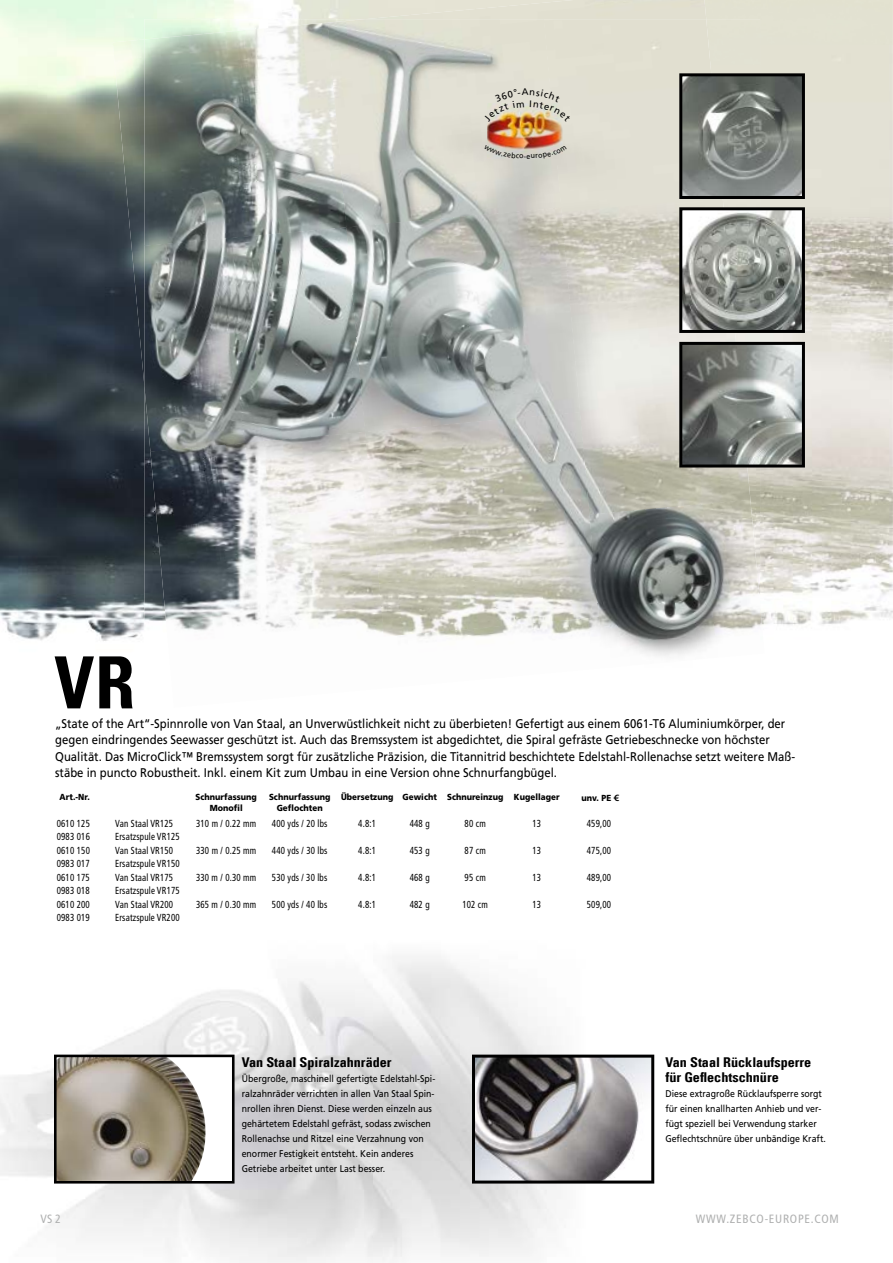
<style>
.page{position:relative;width:893px;height:1263px;background:#fff}
.page>*{position:absolute;margin:0;border:0;box-sizing:border-box;transform-origin:0 0}
.t1{font:72px "Univers Com 67 Bold Cond";color:#000}
.t2{font:13.5px/15px "Univers Com 67 Bold Cond";color:#000;scale:1.05 1}
.t3{font:12.6px/16.5px "Frutiger LT Pro";color:#000;scale:.9 1}
.t4{font:condensed 12px "Frutiger LT Pro";letter-spacing:.06em;color:#afb0b0}
.t5{font:condensed 10.2px "Frutiger LT Pro";letter-spacing:.02em;color:#000;scale:.87 1}
.t6{font:9.75px/15px "Frutiger LT Pro";color:#000;scale:.9 1}
.t7{font:900 8.7px "Frutiger LT Pro";letter-spacing:.005em;color:#000;scale:.91 1}
.s1{font-weight:700;font-size:9px}
</style>
<div class="page">
<img style="left:0;top:0;width:157px;height:641px">
<img style="left:157px;top:0;width:208px;height:19px">
<img style="left:760px;top:45px;width:133px;height:580px">
<img style="left:0;top:956px;width:588px;height:307px">
<svg style="left:54px;top:1054px;width:181px;height:129px"></svg>
<svg style="left:472px;top:1054px;width:182px;height:129px;background:#898788"></svg>
<img style="left:144px;top:19px;width:183px;height:4px">
<div style="left:727px;top:19px;width:33px;height:46px;background:#e2e1d2"></div>
<img style="left:727px;top:65px;width:33px;height:435px">
<img style="left:144px;top:452px;width:6px;height:189px">
<img style="left:113px;top:39px;width:31px;height:347px">
<img style="left:760px;top:605px;width:4px;height:21px">
<img style="left:144px;top:23px;width:183px;height:204px">
<img style="left:327px;top:19px;width:217px;height:208px">
<img style="left:144px;top:227px;width:202px;height:225px">
<img style="left:346px;top:207px;width:234px;height:225px">
<img style="left:566px;top:244px;width:184px;height:256px">
<img style="left:150px;top:432px;width:215px;height:209px">
<img style="left:365px;top:412px;width:234px;height:205px">
<img style="left:589px;top:500px;width:171px;height:156px">
<img style="left:169px;top:617px;width:435px;height:39px">
<svg style="left:679px;top:207px;width:126px;height:126px;background:#8f928d"></svg>
<svg style="left:679px;top:73px;width:126px;height:126px;background:#6f736f"></svg>
<svg style="left:679px;top:342px;width:126px;height:125px;background:#7c807c"></svg>
<img style="left:488px;top:122px;width:74px;height:23px">
<svg style="left:484px;top:145px;width:83px;height:14px"></svg>
<svg style="left:484px;top:89px;width:87px;height:33px;background:#ded3bc"></svg>
<h1 class="t1" style="left:54px;top:639px;width:82px">VR</h1>
<p class="t3" style="left:55px;top:715px;width:824px">„State of the Art“-Spinnrolle von Van Staal, an Unverwüstlichkeit nicht zu überbieten! Gefertigt aus einem 6061-T6 Aluminiumkörper, der gegen eindringendes Seewasser geschützt ist. Auch das Bremssystem ist abgedichtet, die Spiral gefräste Getriebeschnecke von höchster Qualität. Das MicroClick™ Bremssystem sorgt für zusätzliche Präzision, die Titannitrid beschichtete Edelstahl-Rollenachse setzt weitere Maß&shy;stäbe in puncto Robustheit. Inkl. einem Kit zum Umbau in eine Version ohne Schnurfangbügel.</p>
<p class="t7" style="left:60px;top:792px;width:35px">Art.-Nr.</p>
<p class="t7" style="left:196px;top:792px;width:69px">Schnurfassung</p>
<p class="t7" style="left:269px;top:792px;width:321px">Schnurfassung Übersetzung Gewicht Schnureinzug Kugellager</p>
<p class="t7" style="left:210px;top:803px;width:38px">Monofil</p>
<p class="t7" style="left:277px;top:803px;width:52px">Geflochten</p>
<p class="t5" style="left:57px;top:817px;width:40px">0610 125</p>
<p class="t5" style="left:115px;top:817px;width:68px">Van Staal VR125</p>
<p class="t5" style="left:196px;top:817px;width:71px">310 m / 0.22 mm</p>
<p class="t5" style="left:272px;top:817px;width:65px">400 yds / 20 lbs</p>
<p class="t5" style="left:358px;top:817px;width:22px">4.8:1</p>
<p class="t5" style="left:410px;top:817px;width:24px">448 g</p>
<p class="t5" style="left:465px;top:817px;width:26px">80 cm</p>
<p class="t5" style="left:532px;top:817px;width:11px">13</p>
<p class="t5" style="left:57px;top:831px;width:40px">0983 016</p>
<p class="t5" style="left:115px;top:831px;width:76px">Ersatzspule VR125</p>
<p class="t5" style="left:57px;top:844px;width:40px">0610 150</p>
<p class="t5" style="left:115px;top:844px;width:68px">Van Staal VR150</p>
<p class="t5" style="left:196px;top:844px;width:71px">330 m / 0.25 mm</p>
<p class="t5" style="left:272px;top:844px;width:65px">440 yds / 30 lbs</p>
<p class="t5" style="left:358px;top:844px;width:22px">4.8:1</p>
<p class="t5" style="left:410px;top:844px;width:24px">453 g</p>
<p class="t5" style="left:465px;top:844px;width:26px">87 cm</p>
<p class="t5" style="left:532px;top:844px;width:11px">13</p>
<p class="t5" style="left:57px;top:858px;width:40px">0983 017</p>
<p class="t5" style="left:115px;top:858px;width:76px">Ersatzspule VR150</p>
<p class="t5" style="left:57px;top:871px;width:40px">0610 175</p>
<p class="t5" style="left:115px;top:871px;width:68px">Van Staal VR175</p>
<p class="t5" style="left:196px;top:871px;width:71px">330 m / 0.30 mm</p>
<p class="t5" style="left:272px;top:871px;width:65px">530 yds / 30 lbs</p>
<p class="t5" style="left:358px;top:871px;width:22px">4.8:1</p>
<p class="t5" style="left:410px;top:871px;width:24px">468 g</p>
<p class="t5" style="left:465px;top:871px;width:26px">95 cm</p>
<p class="t5" style="left:532px;top:871px;width:11px">13</p>
<p class="t5" style="left:57px;top:885px;width:40px">0983 018</p>
<p class="t5" style="left:115px;top:885px;width:76px">Ersatzspule VR175</p>
<p class="t5" style="left:57px;top:898px;width:40px">0610 200</p>
<p class="t5" style="left:115px;top:898px;width:68px">Van Staal VR200</p>
<p class="t5" style="left:196px;top:898px;width:71px">365 m / 0.30 mm</p>
<p class="t5" style="left:272px;top:898px;width:65px">500 yds / 40 lbs</p>
<p class="t5" style="left:358px;top:898px;width:22px">4.8:1</p>
<p class="t5" style="left:410px;top:898px;width:24px">482 g</p>
<p class="t5" style="left:462px;top:898px;width:31px">102 cm</p>
<p class="t5" style="left:532px;top:898px;width:11px">13</p>
<p class="t5" style="left:57px;top:912px;width:40px">0983 019</p>
<p class="t5" style="left:115px;top:912px;width:76px">Ersatzspule VR200</p>
<p class="t7" style="left:581px;top:792px;width:43px">unv. PE <span class="s1">€</span></p>
<p class="t5" style="left:587px;top:818px;width:29px">459,00</p>
<p class="t5" style="left:587px;top:845px;width:29px">475,00</p>
<p class="t5" style="left:587px;top:872px;width:29px">489,00</p>
<p class="t5" style="left:587px;top:899px;width:29px">509,00</p>
<p class="t2" style="left:242px;top:1055px;width:144px">Van Staal Spiralzahnräder</p>
<p class="t6" style="left:242px;top:1071px;width:217px">Übergroße, maschinell gefertigte Edelstahl-Spi&shy;ralzahnräder verrichten in allen Van Staal Spin&shy;nrollen ihren Dienst. Diese werden einzeln aus gehärtetem Edelstahl gefräst, sodass zwischen Rollenachse und Ritzel eine Verzahnung von enormer Festigkeit entsteht. Kein anderes Getriebe arbeitet unter Last besser.</p>
<p class="t2" style="left:665px;top:1055px;width:141px">Van Staal Rücklaufsperre für Geflechtschnüre</p>
<p class="t6" style="left:665px;top:1086px;width:180px">Diese extragroße Rücklaufsperre sorgt für einen knallharten Anhieb und ver&shy;fügt speziell bei Verwendung starker Geflechtschnüre über unbändige Kraft.</p>
<p class="t4" style="left:41px;top:1212px;width:22px">VS 2</p>
<p class="t4" style="left:696px;top:1212px;width:145px">WWW.ZEBCO-EUROPE.COM</p>
</div>
